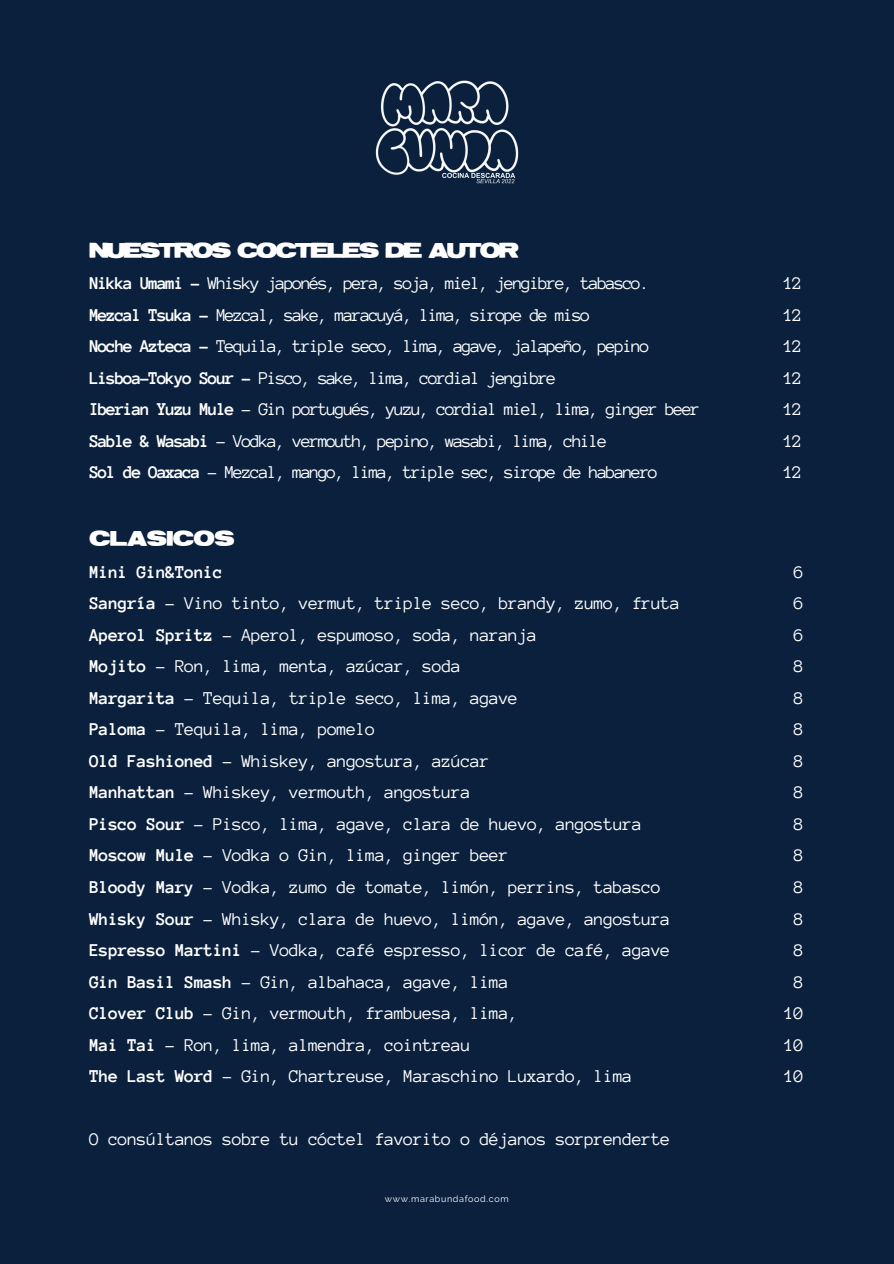
<style>
.page{position:relative;width:894px;height:1264px;background:#fff}
.page>*{position:absolute;margin:0;border:0;box-sizing:border-box;transform-origin:0 0}
.t1{font:18.45px "Anonymous Pro";letter-spacing:-.03em;color:#fff}
.t2{font:18.45px/31.5px "Anonymous Pro";letter-spacing:-.085em;color:#fff}
.t3{font:700 18.45px/31.5px "Anonymous Pro";letter-spacing:-.03em;color:#fff}
.t4{font:9px "Raleway";letter-spacing:.07em;color:#fff}
.s1{font-family:"Reservoir Grunge"}
.s2{font-weight:700}
.s3{font-family:"Reservoir Grunge";font-weight:400}
</style>
<div class="page">
<div style="left:0;top:0;width:893px;height:1263px;background:#0a203d"></div>
<img style="left:375px;top:80px;width:144px;height:104px">
<h1 class="t2" style="left:89px;top:236px;width:562px"><span class="s1">NUESTROS COCTELES DE AUTOR<br></span><span class="s2">Nikka Umami -</span> Whisky japonés, pera, soja, miel, jengibre, tabasco.</h1>
<h1 class="t1" style="left:783px;top:274px;width:20px">12</h1>
<h1 class="t2" style="left:89px;top:299px;width:502px"><span class="s2">Mezcal Tsuka -</span> Mezcal, sake, maracuyá, lima, sirope de miso</h1>
<h1 class="t1" style="left:783px;top:306px;width:20px">12</h1>
<h1 class="t2" style="left:89px;top:330px;width:561px"><span class="s2">Noche Azteca -</span> Tequila, triple seco, lima, agave, jalapeño, pepino</h1>
<h1 class="t1" style="left:783px;top:337px;width:20px">12</h1>
<h1 class="t2" style="left:89px;top:362px;width:468px"><span class="s2">Lisboa-Tokyo Sour -</span> Pisco, sake, lima, cordial jengibre</h1>
<h1 class="t1" style="left:783px;top:369px;width:20px">12</h1>
<h1 class="t2" style="left:89px;top:393px;width:612px"><span class="s2">Iberian Yuzu Mule</span> - Gin portugués, yuzu, cordial miel, lima, ginger beer</h1>
<h1 class="t1" style="left:783px;top:400px;width:20px">12</h1>
<h1 class="t2" style="left:89px;top:425px;width:519px"><span class="s2">Sable &amp; Wasabi</span> - Vodka, vermouth, pepino, wasabi, lima, chile</h1>
<h1 class="t1" style="left:783px;top:432px;width:20px">12</h1>
<h1 class="t2" style="left:89px;top:456px;width:570px"><span class="s2">Sol de Oaxaca</span> - Mezcal, mango, lima, triple sec, sirope de habanero</h1>
<h1 class="t1" style="left:783px;top:463px;width:20px">12</h1>
<p class="t3" style="left:89px;top:524px;width:146px"><span class="s3">CLASICOS<br></span>Mini Gin&amp;Tonic</p>
<p class="t1" style="left:793px;top:562px;width:12px">6</p>
<p class="t1" style="left:89px;top:594px;width:592px"><span class="s2">Sangría</span> - Vino tinto, vermut, triple seco, brandy, zumo, fruta</p>
<p class="t1" style="left:793px;top:594px;width:12px">6</p>
<p class="t1" style="left:89px;top:625px;width:449px"><span class="s2">Aperol Spritz</span> - Aperol, espumoso, soda, naranja</p>
<p class="t1" style="left:793px;top:625px;width:12px">6</p>
<p class="t1" style="left:89px;top:657px;width:373px"><span class="s2">Mojito</span> - Ron, lima, menta, azúcar, soda</p>
<p class="t1" style="left:793px;top:657px;width:12px">8</p>
<p class="t1" style="left:89px;top:688px;width:430px"><span class="s2">Margarita</span> - Tequila, triple seco, lima, agave</p>
<p class="t1" style="left:793px;top:688px;width:12px">8</p>
<p class="t1" style="left:89px;top:720px;width:287px"><span class="s2">Paloma</span> - Tequila, lima, pomelo</p>
<p class="t1" style="left:793px;top:720px;width:12px">8</p>
<p class="t1" style="left:89px;top:751px;width:402px"><span class="s2">Old Fashioned</span> - Whiskey, angostura, azúcar</p>
<p class="t1" style="left:793px;top:751px;width:12px">8</p>
<p class="t1" style="left:89px;top:783px;width:383px"><span class="s2">Manhattan</span> - Whiskey, vermouth, angostura</p>
<p class="t1" style="left:793px;top:783px;width:12px">8</p>
<p class="t1" style="left:89px;top:814px;width:554px"><span class="s2">Pisco Sour</span> - Pisco, lima, agave, clara de huevo, angostura</p>
<p class="t1" style="left:793px;top:814px;width:12px">8</p>
<p class="t1" style="left:89px;top:846px;width:421px"><span class="s2">Moscow Mule</span> - Vodka o Gin, lima, ginger beer</p>
<p class="t1" style="left:793px;top:846px;width:12px">8</p>
<p class="t1" style="left:89px;top:877px;width:573px"><span class="s2">Bloody Mary</span> - Vodka, zumo de tomate, limón, perrins, tabasco</p>
<p class="t1" style="left:793px;top:877px;width:12px">8</p>
<p class="t1" style="left:89px;top:909px;width:582px"><span class="s2">Whisky Sour</span> - Whisky, clara de huevo, limón, agave, angostura</p>
<p class="t1" style="left:793px;top:909px;width:12px">8</p>
<p class="t1" style="left:89px;top:940px;width:582px"><span class="s2">Espresso Martini</span> - Vodka, café espresso, licor de café, agave</p>
<p class="t1" style="left:793px;top:940px;width:12px">8</p>
<p class="t1" style="left:89px;top:972px;width:421px"><span class="s2">Gin Basil Smash</span> - Gin, albahaca, agave, lima</p>
<p class="t1" style="left:793px;top:972px;width:12px">8</p>
<p class="t1" style="left:89px;top:1003px;width:430px"><span class="s2">Clover Club</span> - Gin, vermouth, frambuesa, lima,</p>
<p class="t1" style="left:784px;top:1003px;width:21px">10</p>
<p class="t1" style="left:89px;top:1035px;width:383px"><span class="s2">Mai Tai</span> - Ron, lima, almendra, cointreau</p>
<p class="t1" style="left:784px;top:1035px;width:21px">10</p>
<p class="t1" style="left:89px;top:1066px;width:544px"><span class="s2">The Last Word</span> - Gin, Chartreuse, Maraschino Luxardo, lima</p>
<p class="t1" style="left:784px;top:1066px;width:21px">10</p>
<h1 class="t1" style="left:89px;top:1129px;width:582px">O consúltanos sobre tu cóctel favorito o déjanos sorprenderte</h1>
<h1 class="t4" style="left:385px;top:1193px;width:125px">www.marabundafood.com</h1>
</div>
